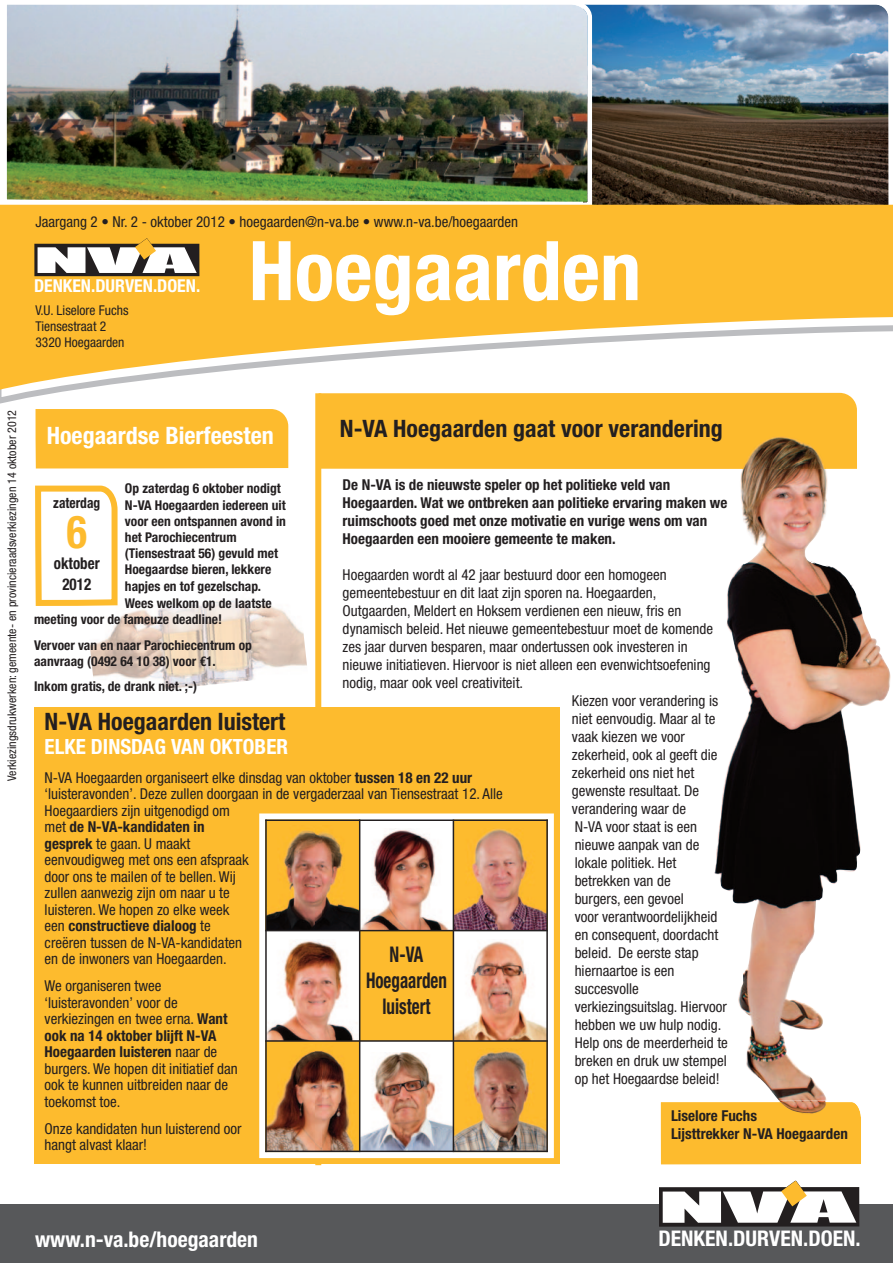
<style>
.page{position:relative;width:893px;height:1263px;background:#fff}
.page>*{position:absolute;margin:0;border:0;box-sizing:border-box;transform-origin:0 0}
.t1{font:700 condensed 82.5px "Helvetica Neue LT Std";color:#fff}
.t2{font:700 condensed 45.45px "Helvetica Neue LT Std";color:#fdbb2e;scale:.92 1}
.t3{font:700 condensed 24px "Helvetica Neue LT Std";color:#231f20}
.t4{font:700 condensed 24px "Helvetica Neue LT Std";color:#fff}
.t5{font:700 condensed 21.6px "Helvetica Neue LT Std";color:#fff}
.t6{font:700 condensed 21.6px/26px "Helvetica Neue LT Std";color:#231f20;text-align:center;scale:.79 1}
.t7{font:700 condensed 21px "Helvetica Neue LT Std";color:#fff}
.t8{font:700 condensed 17.7px "Helvetica Neue LT Std";color:#fff}
.t9{font:700 condensed 16.2px/21.1px "Helvetica Neue LT Std";color:#231f20;text-align:center;scale:.92 1}
.t10{font:condensed 15px/16.5px "Helvetica Neue LT Std";color:#231f20}
.t11{font:700 condensed 15px/18px "Helvetica Neue LT Std";color:#231f20}
.t12{font:700 condensed 14.55px "Helvetica Neue LT Std";color:#231f20;scale:.92 1}
.t13{font:700 condensed 13.5px/16.2px "Helvetica Neue LT Std";color:#231f20}
.t14{font:condensed 13.5px/16.2px "Helvetica Neue LT Std";color:#231f20}
.t15{font:condensed 12px "Helvetica Neue LT Std";color:#231f20}
.s1{font-weight:700}
</style>
<div class="page">
<div style="left:35px;top:707px;width:525px;height:457px;background:#fdbb2e"></div>
<div style="left:0;top:1205px;width:893px;height:58px;background:#57585a"></div>
<svg style="left:659px;top:1180px;width:201px;height:47px"></svg>
<img style="left:0;top:4px;width:893px;height:201px">
<img style="left:2px;top:4px;width:590px;height:201px">
<div style="left:36px;top:409px;width:253px;height:59px;background:#fdbb2e"></div>
<div style="left:321px;top:405px;width:536px;height:64px;background:#fdbb2e"></div>
<svg style="left:0;top:390px;width:857px;height:15px"></svg>
<svg style="left:0;top:205px;width:893px;height:185px;fill:#fdbb2e"></svg>
<svg style="left:34px;top:238px;width:165px;height:38px"></svg>
<div style="left:315px;top:393px;width:6px;height:772px;background:#fdbb2e"></div>
<img style="left:714px;top:469px;width:177px;height:631px">
<img style="left:742px;top:436px;width:84px;height:33px">
<div style="left:660px;top:1100px;width:201px;height:65px;background:#fdbb2e"></div>
<img style="left:779px;top:1100px;width:48px;height:14px">
<img style="left:89px;top:600px;width:218px;height:90px">
<svg style="left:35px;top:486px;width:83px;height:120px"></svg>
<div style="left:259px;top:813px;width:295px;height:345px;border:6px solid #fff"></div>
<img style="left:267px;top:825px;width:92px;height:105px">
<div style="left:360px;top:819px;width:93px;height:111px;background:#fff"></div>
<img style="left:360px;top:828px;width:186px;height:102px">
<div style="left:265px;top:930px;width:95px;height:111px;background:#fff"></div>
<img style="left:267px;top:940px;width:92px;height:100px">
<div style="left:453px;top:930px;width:95px;height:111px;background:#fff"></div>
<img style="left:454px;top:940px;width:92px;height:100px">
<img style="left:267px;top:1045px;width:92px;height:105px">
<div style="left:360px;top:1041px;width:93px;height:111px;background:#fff"></div>
<img style="left:360px;top:1052px;width:93px;height:98px">
<img style="left:454px;top:1048px;width:92px;height:102px">
<hr style="left:265px;top:819px;width:2px;height:333px;background:#231f20">
<hr style="left:359px;top:819px;width:1px;height:333px;background:#231f20">
<hr style="left:453px;top:819px;width:1px;height:333px;background:#231f20">
<hr style="left:546px;top:819px;width:2px;height:333px;background:#231f20">
<hr style="left:265px;top:819px;width:283px;height:2px;background:#231f20">
<hr style="left:265px;top:930px;width:283px;height:1px;background:#231f20">
<hr style="left:265px;top:1040px;width:283px;height:2px;background:#231f20">
<hr style="left:265px;top:1150px;width:283px;height:2px;background:#231f20">
<p class="t10" style="left:35px;top:214px;width:484px">Jaargang 2 • Nr. 2 - oktober 2012 • hoegaarden@n-va.be • www.n-va.be/hoegaarden</p>
<p class="t8" style="left:34px;top:280px;width:168px">DENKEN.DURVEN.DOEN.</p>
<p class="t14" style="left:35px;top:303px;width:95px">V.U. Liselore Fuchs<br>Tiensestraat 2<br>3320 Hoegaarden</p>
<h1 class="t1" style="left:249px;top:241px;width:394px">Hoegaarden</h1>
<p class="t15" style="left:7px;top:781px;width:373px;rotate:-90deg">Verkiezingsdrukwerken: gemeente- en provincieraadsverkiezingen 14 oktober 2012</p>
<h3 class="t4" style="left:47px;top:427px;width:228px">Hoegaardse Bierfeesten</h3>
<h3 class="t3" style="left:340px;top:420px;width:384px">N-VA Hoegaarden gaat voor verandering</h3>
<p class="t11" style="left:343px;top:477px;width:386px">De N-VA is de nieuwste speler op het politieke veld van Hoegaarden. Wat we ontbreken aan politieke ervaring maken we ruimschoots goed met onze motivatie en vurige wens om van Hoegaarden een mooiere gemeente te maken.</p>
<p class="t10" style="left:343px;top:568px;width:326px">Hoegaarden wordt al 42 jaar bestuurd door een homogeen</p>
<p class="t10" style="left:343px;top:586px;width:315px">gemeentebestuur en dit laat zijn sporen na. Hoegaarden,</p>
<p class="t10" style="left:343px;top:604px;width:340px">Outgaarden, Meldert en Hoksem verdienen een nieuw, fris en</p>
<p class="t10" style="left:343px;top:622px;width:372px">dynamisch beleid. Het nieuwe gemeentebestuur moet de komende</p>
<p class="t10" style="left:343px;top:640px;width:347px">zes jaar durven besparen, maar ondertussen ook investeren in</p>
<p class="t10" style="left:343px;top:658px;width:369px">nieuwe initiatieven. Hiervoor is niet alleen een evenwichtsoefening</p>
<p class="t10" style="left:343px;top:676px;width:182px">nodig, maar ook veel creativiteit.</p>
<p class="t10" style="left:572px;top:694px;width:148px">Kiezen voor verandering is</p>
<p class="t10" style="left:572px;top:712px;width:145px">niet eenvoudig. Maar al te</p>
<p class="t10" style="left:572px;top:730px;width:114px">vaak kiezen we voor</p>
<p class="t10" style="left:572px;top:748px;width:147px">zekerheid, ook al geeft die</p>
<p class="t10" style="left:572px;top:766px;width:124px">zekerheid ons niet het</p>
<p class="t10" style="left:572px;top:784px;width:129px">gewenste resultaat. De</p>
<p class="t10" style="left:572px;top:802px;width:116px">verandering waar de</p>
<p class="t10" style="left:575px;top:820px;width:124px">N-VA voor staat is een</p>
<p class="t10" style="left:575px;top:838px;width:126px">nieuwe aanpak van de</p>
<p class="t10" style="left:575px;top:856px;width:103px">lokale politiek. Het</p>
<p class="t10" style="left:575px;top:874px;width:98px">betrekken van de</p>
<p class="t10" style="left:575px;top:892px;width:111px">burgers, een gevoel</p>
<p class="t10" style="left:575px;top:910px;width:144px">voor verantwoordelijkheid</p>
<p class="t10" style="left:575px;top:928px;width:145px">en consequent, doordacht</p>
<p class="t10" style="left:575px;top:946px;width:125px">beleid. De eerste stap</p>
<p class="t10" style="left:575px;top:964px;width:101px">hiernaartoe is een</p>
<p class="t10" style="left:575px;top:982px;width:66px">succesvolle</p>
<p class="t10" style="left:575px;top:1000px;width:154px">verkiezingsuitslag. Hiervoor</p>
<p class="t10" style="left:575px;top:1018px;width:148px">hebben we uw hulp nodig.</p>
<p class="t10" style="left:575px;top:1036px;width:155px">Help ons de meerderheid te</p>
<p class="t10" style="left:575px;top:1054px;width:154px">breken en druk uw stempel</p>
<p class="t10" style="left:575px;top:1072px;width:146px">op het Hoegaardse beleid!</p>
<p class="t13" style="left:125px;top:482px;width:163px">Op zaterdag 6 oktober nodigt<br>N-VA Hoegaarden iedereen uit voor een ontspannen avond in het Parochiecentrum (Tiensestraat 56) gevuld met<br>Hoegaardse bieren, lekkere hapjes en tof gezelschap.</p>
<p class="t13" style="left:34px;top:597px;width:239px;text-indent:91px">Wees welkom op de laatste meeting voor de fameuze deadline!</p>
<p class="t13" style="left:34px;top:638px;width:219px">Vervoer van en naar Parochiecentrum op aanvraag (0492 64 10 38) voor €1.</p>
<p class="t13" style="left:34px;top:679px;width:165px">Inkom gratis, de drank niet. ;-)</p>
<p class="t12" style="left:53px;top:498px;width:53px">zaterdag</p>
<h2 class="t2" style="left:67px;top:515px;width:23px">6</h2>
<p class="t9" style="left:54px;top:554px;width:51px">oktober<br>2012</p>
<h3 class="t3" style="left:45px;top:713px;width:242px">N-VA Hoegaarden luistert</h3>
<h3 class="t7" style="left:45px;top:739px;width:245px">ELKE DINSDAG VAN OKTOBER</h3>
<p class="t10" style="left:45px;top:771px;width:460px">N-VA Hoegaarden organiseert elke dinsdag van oktober <span class="s1">tussen 18 en 22 uur </span>‘luisteravonden’. Deze zullen doorgaan in de vergaderzaal van Tiensestraat 12. Alle Hoegaardiers zijn uitgenodigd om<br>met <span class="s1">de N-VA-kandidaten in<br>gesprek</span> te gaan. U maakt<br>eenvoudigweg met ons een afspraak<br>door ons te mailen of te bellen. Wij<br>zullen aanwezig zijn om naar u te<br>luisteren. We hopen zo elke week<br>een <span class="s1">constructieve dialoog</span> te<br>creëren tussen de N-VA-kandidaten<br>en de inwoners van Hoegaarden.</p>
<p class="t10" style="left:45px;top:979px;width:195px">We organiseren twee ‘luisteravonden’ voor de verkiezingen en twee erna. <span class="s1">Want ook na 14 oktober blijft N-VA<br>Hoegaarden luisteren</span> naar de burgers. We hopen dit initiatief dan ook te kunnen uitbreiden naar de toekomst toe.</p>
<p class="t10" style="left:45px;top:1122px;width:198px">Onze kandidaten hun luisterend oor hangt alvast klaar!</p>
<h3 class="t6" style="left:366px;top:944px;width:104px">N-VA<br>Hoegaarden luistert</h3>
<p class="t11" style="left:671px;top:1107px;width:178px">Liselore Fuchs<br>Lijsttrekker N-VA Hoegaarden</p>
<h3 class="t5" style="left:35px;top:1231px;width:225px">www.n-va.be/hoegaarden</h3>
<h3 class="t5" style="left:658px;top:1231px;width:204px">DENKEN.DURVEN.DOEN.</h3>
</div>
